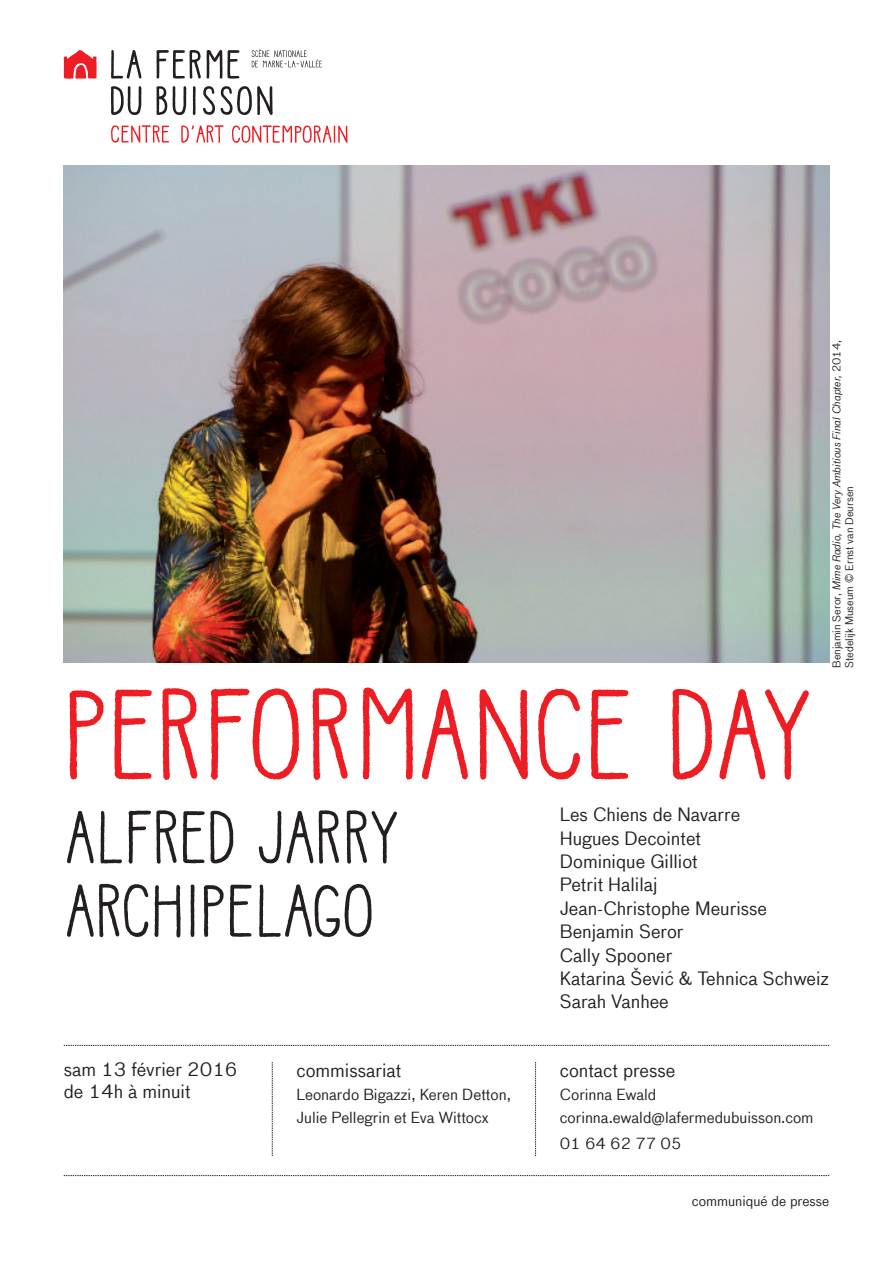
<style>
.page{position:relative;width:893px;height:1263px;background:#fff}
.page>*{position:absolute;margin:0;border:0;box-sizing:border-box;transform-origin:0 0}
.t1{font:129px "Maingauche";letter-spacing:-.03em;color:#ee1d23}
.t2{font:75px/73.5px "Maingauche";letter-spacing:-.025em;color:#231f20}
.t3{font:18px/23.4px "Bau Offc";color:#231f20}
.t4{font:15px/23.4px "Bau Offc";color:#231f20}
.t5{font:13.5px "Bau Offc";color:#231f20}
.t6{font:10.5px/12.6px "Bau Offc";color:#231f20}
.s1{font-style:italic}
</style>
<div class="page">
<svg style="left:64px;top:1175px;width:765px;height:1px"></svg>
<svg style="left:64px;top:1045px;width:765px;height:1px"></svg>
<svg style="left:535px;top:1062px;width:1px;height:94px"></svg>
<svg style="left:272px;top:1062px;width:1px;height:94px"></svg>
<svg style="left:64px;top:50px;width:33px;height:29px"></svg>
<svg style="left:111px;top:50px;width:30px;height:29px"></svg>
<svg style="left:156px;top:50px;width:45px;height:29px"></svg>
<svg style="left:207px;top:50px;width:32px;height:29px"></svg>
<svg style="left:111px;top:86px;width:30px;height:29px"></svg>
<svg style="left:173px;top:86px;width:13px;height:29px"></svg>
<svg style="left:156px;top:86px;width:11px;height:29px"></svg>
<svg style="left:193px;top:86px;width:3px;height:29px"></svg>
<svg style="left:203px;top:86px;width:70px;height:29px"></svg>
<svg style="left:252px;top:49px;width:70px;height:18px"></svg>
<svg style="left:111px;top:125px;width:58px;height:18px"></svg>
<svg style="left:181px;top:125px;width:43px;height:18px"></svg>
<svg style="left:232px;top:125px;width:116px;height:18px"></svg>
<img style="left:64px;top:165px;width:765px;height:498px">
<p class="t6" style="left:830px;top:668px;width:329px;rotate:-90deg">Benjamin Seror, <span class="s1">Mime Radio, The Very Ambitious Final Chapter,</span> 2014,<br>Stedelijk Museum © Ernst van Deursen</p>
<h1 class="t1" style="left:64px;top:662px;width:755px">PERFORMANCE DAY</h1>
<p class="t3" style="left:560px;top:803px;width:271px">Les Chiens de Navarre<br>Hugues Decointet<br>Dominique Gilliot<br>Petrit Halilaj<br>Jean-Christophe Meurisse<br>Benjamin Seror<br>Cally Spooner<br>Katarina Ševic &amp; Tehnica Schweiz<br>Sarah Vanhee</p>
<h2 class="t2" style="left:64px;top:796px;width:340px">ALFRED JARRY<br>ARCHIPELAGO</h2>
<p class="t3" style="left:64px;top:1059px;width:175px;line-height:21.6px">sam 13 février 2016 de 14h à minuit</p>
<p class="t3" style="left:296px;top:1059px;width:106px">commissariat</p>
<p class="t4" style="left:296px;top:1083px;width:216px">Leonardo Bigazzi, Keren Detton,<br>Julie Pellegrin et Eva Wittocx</p>
<p class="t3" style="left:560px;top:1059px;width:117px">contact presse</p>
<p class="t4" style="left:560px;top:1083px;width:255px">Corinna Ewald corinna.ewald@lafermedubuisson.com</p>
<p class="t4" style="left:560px;top:1132px;width:123px">01 64 62 77 05</p>
<p class="t5" style="left:692px;top:1193px;width:139px">communiqué de presse</p>
</div>
